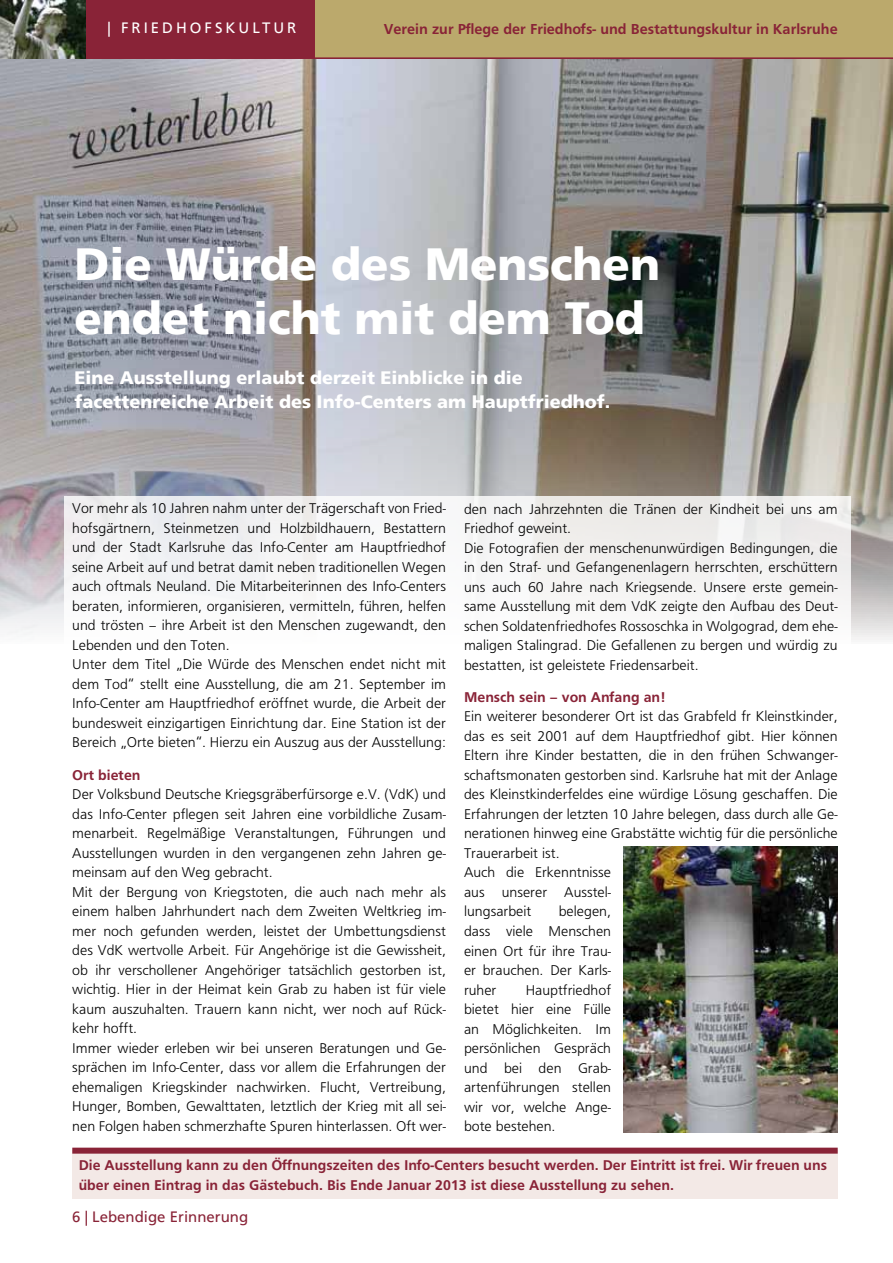
<style>
.page{position:relative;width:893px;height:1263px;background:#fff}
.page>*{position:absolute;margin:0;border:0;box-sizing:border-box;transform-origin:0 0}
.t1{font:900 45px/53.2px "Frutiger LT";color:#fff}
.t2{font:900 18px/24px "Frutiger LT";color:#fff}
.t3{font:700 15px "Frutiger";color:#892337}
.t4{font:15px "Frutiger LT";color:#892337}
.t5{font:15px "Frutiger LT";letter-spacing:.2em;color:#fff}
.t6{font:14.7px/19.5px "Frutiger";color:#000}
.t7{font:700 14.7px/19.5px "Frutiger";color:#892337}
</style>
<div class="page">
<div style="left:72px;top:1151px;width:766px;height:48px;background:#f3e9e6"></div>
<div style="left:0;top:0;width:893px;height:58px;background:#bba96c"></div>
<hr style="left:0;top:57px;width:893px;height:3px;background:#892337">
<img style="left:0;top:0;width:86px;height:58px">
<div style="left:86px;top:0;width:229px;height:58px;background:#892337"></div>
<img style="left:0;top:60px;width:893px;height:580px">
<div style="left:72px;top:1148px;width:766px;height:6px;background:#892337"></div>
<img style="left:624px;top:846px;width:214px;height:286px">
<div style="left:64px;top:496px;width:786px;height:333px;background:linear-gradient(to bottom,#f2f2f2,#fff)"></div>
<p class="t5" style="left:108px;top:19px;width:190px">| FRIEDHOFSKULTUR</p>
<p class="t3" style="left:384px;top:20px;width:455px">Verein zur Pflege der Friedhofs- und Bestattungskultur in Karlsruhe</p>
<h1 class="t1" style="left:74px;top:238px;width:587px">Die Würde des Menschen endet nicht mit dem Tod</h1>
<p class="t2" style="left:74px;top:365px;width:537px">Eine Ausstellung erlaubt derzeit Einblicke in die facettenreiche Arbeit des Info-Centers am Hauptfriedhof.</p>
<p class="t6" style="left:72px;top:499px;width:375px">Vor mehr als 10 Jahren nahm unter der Trägerschaft von Fried&shy;hofsgärtnern, Steinmetzen und Holzbildhauern, Bestattern und der Stadt Karlsruhe das Info-Center am Hauptfriedhof seine Arbeit auf und betrat damit neben traditionellen Wegen auch oftmals Neuland. Die Mitarbeiterinnen des Info-Centers beraten, informieren, organisieren, vermitteln, führen, helfen und trösten – ihre Arbeit ist den Menschen zugewandt, den Lebenden und den Toten.<br>Unter dem Titel „Die Würde des Menschen endet nicht mit dem Tod“ stellt eine Ausstellung, die am 21. September im Info-Center am Hauptfriedhof eröffnet wurde, die Arbeit der bundesweit einzigartigen Einrichtung dar. Eine Station ist der Bereich „Orte bieten“. Hierzu ein Auszug aus der Ausstellung:</p>
<p class="t7" style="left:72px;top:765px;width:70px">Ort bieten</p>
<p class="t6" style="left:72px;top:784px;width:375px">Der Volksbund Deutsche Kriegsgräberfürsorge e.V. (VdK) und das Info-Center pflegen seit Jahren eine vorbildliche Zusam&shy;menarbeit. Regelmäßige Veranstaltungen, Führungen und Ausstellungen wurden in den vergangenen zehn Jahren ge&shy;meinsam auf den Weg gebracht.<br>Mit der Bergung von Kriegstoten, die auch nach mehr als einem halben Jahrhundert nach dem Zweiten Weltkrieg im&shy;mer noch gefunden werden, leistet der Umbettungsdienst des VdK wertvolle Arbeit. Für Angehörige ist die Gewissheit, ob ihr verschollener Angehöriger tatsächlich gestorben ist, wichtig. Hier in der Heimat kein Grab zu haben ist für viele kaum auszuhalten. Trauern kann nicht, wer noch auf Rück&shy;kehr hofft.<br>Immer wieder erleben wir bei unseren Beratungen und Ge&shy;sprächen im Info-Center, dass vor allem die Erfahrungen der ehemaligen Kriegskinder nachwirken. Flucht, Vertreibung, Hunger, Bomben, Gewalttaten, letztlich der Krieg mit all sei&shy;nen Folgen haben schmerzhafte Spuren hinterlassen. Oft wer-</p>
<p class="t6" style="left:464px;top:499px;width:375px">den nach Jahrzehnten die Tränen der Kindheit bei uns am Friedhof geweint.<br>Die Fotografien der menschenunwürdigen Bedingungen, die in den Straf- und Gefangenenlagern herrschten, erschüttern uns auch 60 Jahre nach Kriegsende. Unsere erste gemein&shy;same Ausstellung mit dem VdK zeigte den Aufbau des Deut&shy;schen Soldatenfriedhofes Rossoschka in Wolgograd, dem ehe&shy;maligen Stalingrad. Die Gefallenen zu bergen und würdig zu bestatten, ist geleistete Friedensarbeit.</p>
<p class="t7" style="left:464px;top:687px;width:203px">Mensch sein – von Anfang an!</p>
<p class="t6" style="left:464px;top:707px;width:375px">Ein weiterer besonderer Ort ist das Grabfeld fr Kleinstkinder, das es seit 2001 auf dem Hauptfriedhof gibt. Hier können Eltern ihre Kinder bestatten, die in den frühen Schwanger&shy;schaftsmonaten gestorben sind. Karlsruhe hat mit der Anlage des Kleinstkinderfeldes eine würdige Lösung geschaffen. Die Erfahrungen der letzten 10 Jahre belegen, dass durch alle Ge&shy;nerationen hinweg eine Grabstätte wichtig für die persönliche Trauerarbeit ist.<br>Auch die Erkenntnisse<br>aus unserer Ausstel-<br>lungsarbeit</p>
<p class="t6" style="left:464px;top:902px;width:149px;text-align:justify;text-indent:95px">belegen, dass viele Menschen einen Ort für ihre Trau&shy;er brauchen. Der Karls&shy;ruher</p>
<p class="t6" style="left:464px;top:980px;width:149px;text-align:justify;text-indent:62px">Hauptfriedhof bietet hier eine Fülle an Möglichkeiten. Im persönlichen Gespräch und bei den Grab&shy;artenführungen stellen wir vor, welche Ange&shy;bote bestehen.</p>
<p class="t7" style="left:79px;top:1155px;width:750px">Die Ausstellung kann zu den Öffnungszeiten des Info-Centers besucht werden. Der Eintritt ist frei. Wir freuen uns über einen Eintrag in das Gästebuch. Bis Ende Januar 2013 ist diese Ausstellung zu sehen.</p>
<p class="t4" style="left:72px;top:1208px;width:177px">6 | Lebendige Erinnerung</p>
</div>
